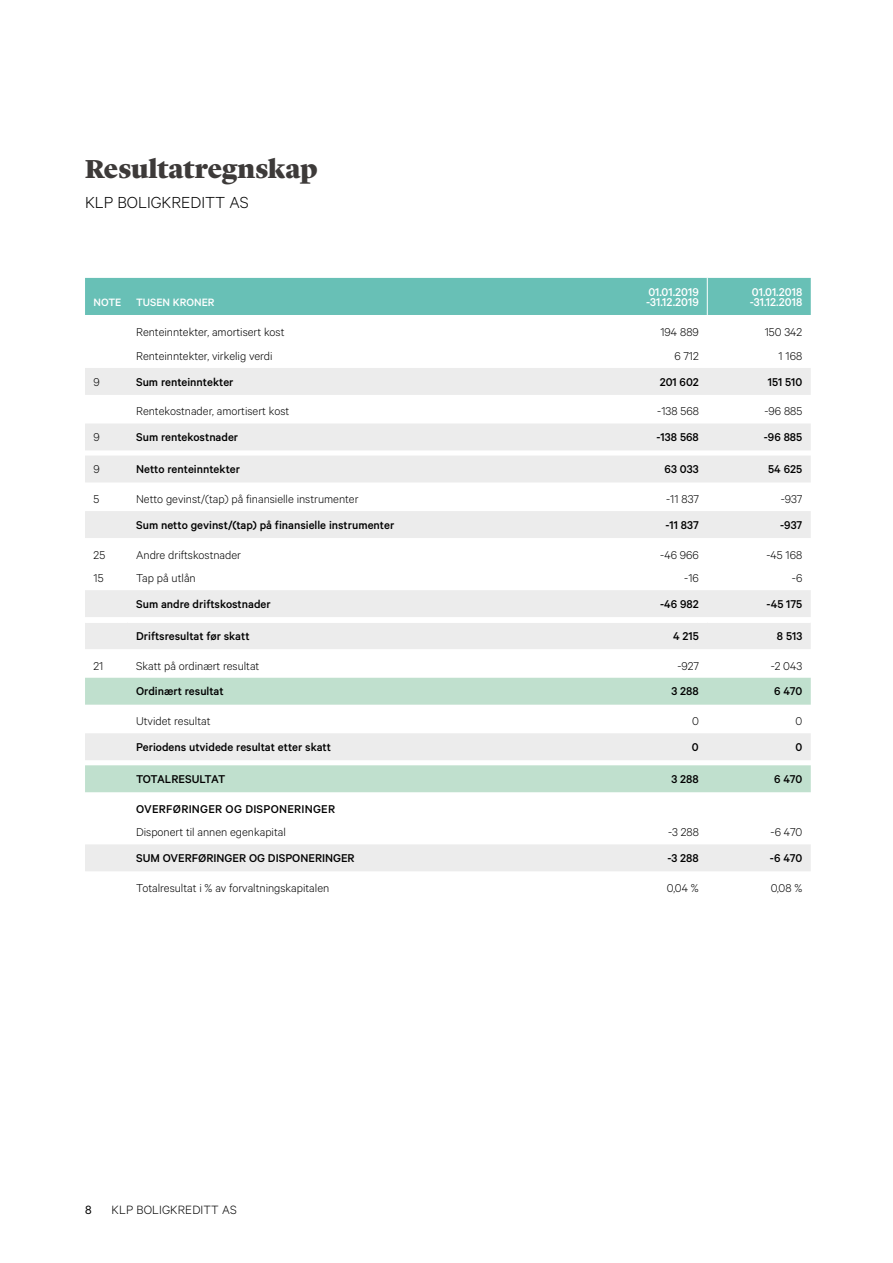
<style>
.page{position:relative;width:893px;height:1263px;background:#fff}
.page>*{position:absolute;margin:0;border:0;box-sizing:border-box;transform-origin:0 0}
.t1{font:900 27px "Lyon Display";letter-spacing:-.005em;color:#3d3a39}
.t2{font:300 18px "Calibre";color:#000}
.t3{font:300 13.5px "Calibre";letter-spacing:.01em;color:#000}
.t4{font:13.5px "Calibre";color:#000}
.t5{font:300 12.75px "Calibre";color:#000}
.t6{font:500 12.75px "Calibre";color:#000}
.t7{font:500 12.75px/10.5px "Calibre";color:#fff}
.t8{font:500 12.75px "Calibre";letter-spacing:.02em;color:#000}
.t9{font:500 12.75px "Calibre";letter-spacing:-.02em;color:#000}
.t10{font:500 12px "Calibre";color:#fff}
</style>
<div class="page">
<div style="left:85px;top:278px;width:726px;height:37px;background:#68c0b6"></div>
<svg style="left:85px;top:368px;width:726px;height:310px;fill:#ececec"></svg>
<svg style="left:85px;top:678px;width:726px;height:114px"></svg>
<div style="left:85px;top:844px;width:726px;height:27px;background:#ececec"></div>
<hr style="left:85px;top:621px;width:43px;height:2px;background:#fff">
<hr style="left:128px;top:621px;width:490px;height:2px;background:#fff">
<hr style="left:618px;top:621px;width:89px;height:2px;background:#fff">
<hr style="left:707px;top:621px;width:104px;height:2px;background:#fff">
<hr style="left:707px;top:278px;width:1px;height:37px;background:#fff">
<h1 class="t1" style="left:85px;top:148px;width:234px">Resultatregnskap</h1>
<h2 class="t2" style="left:85px;top:192px;width:165px">KLP BOLIGKREDITT AS</h2>
<p class="t10" style="left:94px;top:296px;width:122px">NOTE TUSEN KRONER</p>
<p class="t7" style="left:646px;top:286px;width:54px">01.01.2019 -31.12.2019</p>
<p class="t7" style="left:750px;top:286px;width:54px">01.01.2018 -31.12.2018</p>
<p class="t5" style="left:136px;top:325px;width:150px">Renteinntekter, amortisert kost</p>
<p class="t5" style="left:660px;top:325px;width:40px">194 889</p>
<p class="t5" style="left:765px;top:325px;width:39px">150 342</p>
<p class="t5" style="left:136px;top:348px;width:138px">Renteinntekter, virkelig verdi</p>
<p class="t5" style="left:674px;top:348px;width:26px">6 712</p>
<p class="t5" style="left:778px;top:348px;width:25px">1 168</p>
<p class="t5" style="left:94px;top:374px;width:8px">9</p>
<p class="t6" style="left:136px;top:374px;width:99px">Sum renteinntekter</p>
<p class="t6" style="left:660px;top:374px;width:41px">201 602</p>
<p class="t6" style="left:768px;top:374px;width:36px">151 510</p>
<p class="t5" style="left:136px;top:404px;width:155px">Rentekostnader, amortisert kost</p>
<p class="t5" style="left:657px;top:404px;width:43px">-138 568</p>
<p class="t5" style="left:764px;top:404px;width:39px">-96 885</p>
<p class="t5" style="left:94px;top:430px;width:8px">9</p>
<p class="t6" style="left:136px;top:430px;width:104px">Sum rentekostnader</p>
<p class="t6" style="left:656px;top:430px;width:44px">-138 568</p>
<p class="t6" style="left:764px;top:430px;width:40px">-96 885</p>
<p class="t5" style="left:94px;top:462px;width:8px">9</p>
<p class="t6" style="left:136px;top:462px;width:105px">Netto renteinntekter</p>
<p class="t6" style="left:665px;top:462px;width:36px">63 033</p>
<p class="t6" style="left:768px;top:462px;width:36px">54 625</p>
<p class="t5" style="left:94px;top:492px;width:7px">5</p>
<p class="t5" style="left:136px;top:492px;width:224px">Netto gevinst/(tap) på finansielle instrumenter</p>
<p class="t5" style="left:666px;top:492px;width:34px">-11 837</p>
<p class="t5" style="left:781px;top:492px;width:23px">-937</p>
<p class="t6" style="left:136px;top:517px;width:260px">Sum netto gevinst/(tap) på finansielle instrumenter</p>
<p class="t6" style="left:665px;top:517px;width:35px">-11 837</p>
<p class="t6" style="left:780px;top:517px;width:24px">-937</p>
<p class="t5" style="left:94px;top:547px;width:13px">25</p>
<p class="t5" style="left:136px;top:547px;width:106px">Andre driftskostnader</p>
<p class="t5" style="left:660px;top:547px;width:40px">-46 966</p>
<p class="t5" style="left:766px;top:547px;width:37px">-45 168</p>
<p class="t5" style="left:94px;top:571px;width:12px">15</p>
<p class="t5" style="left:136px;top:571px;width:61px">Tap på utlån</p>
<p class="t5" style="left:684px;top:571px;width:16px">-16</p>
<p class="t5" style="left:792px;top:571px;width:12px">-6</p>
<p class="t6" style="left:136px;top:596px;width:136px">Sum andre driftskostnader</p>
<p class="t6" style="left:660px;top:596px;width:40px">-46 982</p>
<p class="t6" style="left:767px;top:596px;width:37px">-45 175</p>
<p class="t6" style="left:136px;top:628px;width:115px">Driftsresultat før skatt</p>
<p class="t6" style="left:673px;top:628px;width:27px">4 215</p>
<p class="t6" style="left:777px;top:628px;width:27px">8 513</p>
<p class="t5" style="left:94px;top:658px;width:11px">21</p>
<p class="t5" style="left:136px;top:658px;width:125px">Skatt på ordinært resultat</p>
<p class="t5" style="left:677px;top:658px;width:23px">-927</p>
<p class="t5" style="left:771px;top:658px;width:33px">-2 043</p>
<p class="t6" style="left:136px;top:684px;width:89px">Ordinært resultat</p>
<p class="t6" style="left:672px;top:684px;width:29px">3 288</p>
<p class="t6" style="left:774px;top:684px;width:30px">6 470</p>
<p class="t5" style="left:136px;top:714px;width:76px">Utvidet resultat</p>
<p class="t5" style="left:692px;top:714px;width:8px">0</p>
<p class="t5" style="left:795px;top:714px;width:8px">0</p>
<p class="t6" style="left:136px;top:739px;width:196px">Periodens utvidede resultat etter skatt</p>
<p class="t6" style="left:692px;top:739px;width:8px">0</p>
<p class="t6" style="left:795px;top:739px;width:8px">0</p>
<p class="t9" style="left:136px;top:771px;width:91px">TOTALRESULTAT</p>
<p class="t6" style="left:672px;top:771px;width:29px">3 288</p>
<p class="t6" style="left:774px;top:771px;width:30px">6 470</p>
<p class="t8" style="left:136px;top:801px;width:201px">OVERFØRINGER OG DISPONERINGER</p>
<p class="t5" style="left:136px;top:825px;width:151px">Disponert til annen egenkapital</p>
<p class="t5" style="left:668px;top:825px;width:32px">-3 288</p>
<p class="t5" style="left:770px;top:825px;width:33px">-6 470</p>
<p class="t6" style="left:136px;top:850px;width:220px">SUM OVERFØRINGER OG DISPONERINGER</p>
<p class="t6" style="left:667px;top:850px;width:33px">-3 288</p>
<p class="t6" style="left:770px;top:850px;width:34px">-6 470</p>
<p class="t5" style="left:136px;top:880px;width:195px">Totalresultat i % av forvaltningskapitalen</p>
<p class="t5" style="left:667px;top:880px;width:33px">0,04 %</p>
<p class="t5" style="left:771px;top:880px;width:33px">0,08 %</p>
<p class="t4" style="left:85px;top:1201px;width:8px">8</p>
<p class="t3" style="left:112px;top:1201px;width:127px">KLP BOLIGKREDITT AS</p>
</div>
